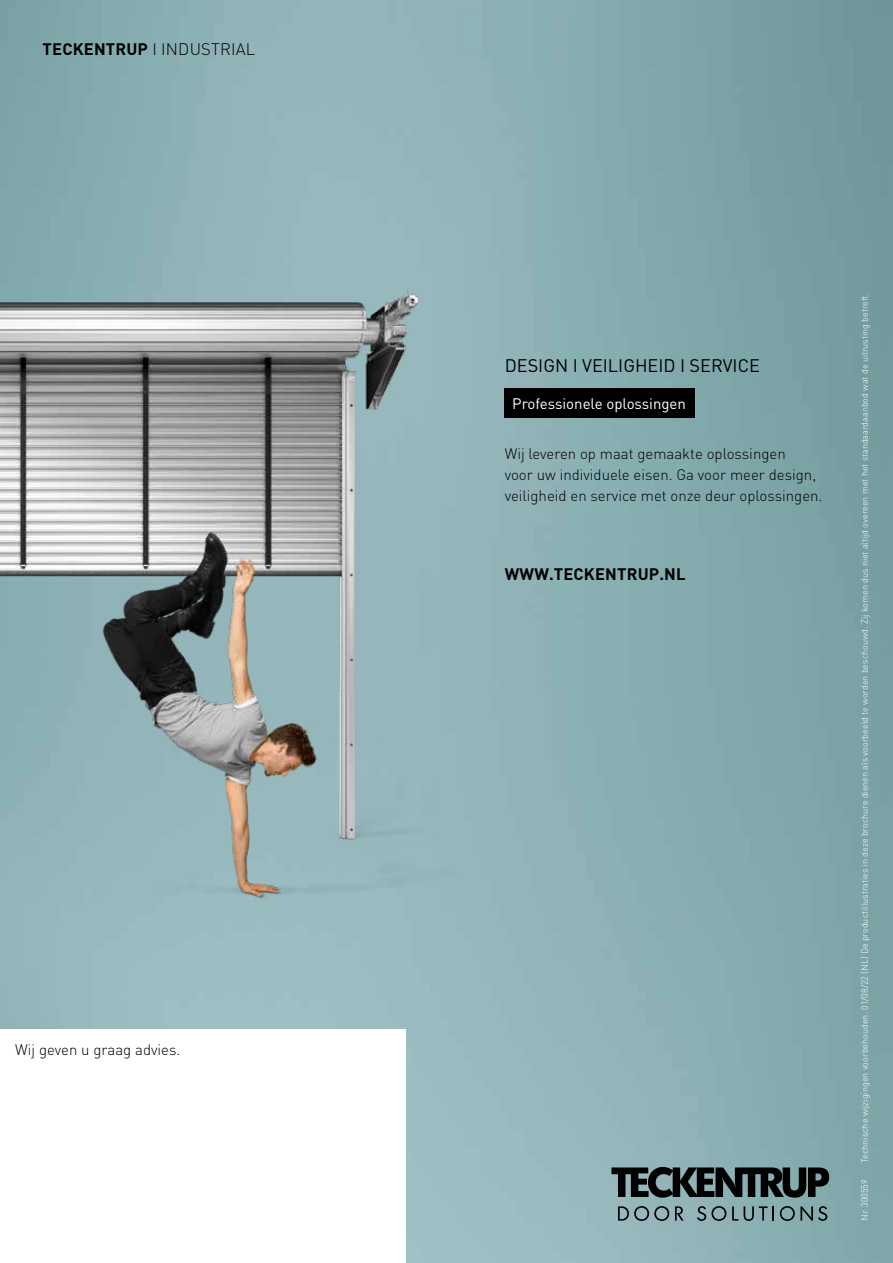
<style>
.page{position:relative;width:893px;height:1263px;background:#fff}
.page>*{position:absolute;margin:0;border:0;box-sizing:border-box;transform-origin:0 0}
.t1{font:18px "DIN Pro";color:#000}
.t2{font:300 16.5px "DIN Pro";letter-spacing:.01em;color:#000}
.t3{font:700 16.5px "DIN Pro";letter-spacing:.01em;color:#000}
.t4{font:300 15px/21px "DIN Pro";color:#000}
.t5{font:15px "DIN Pro";color:#fff}
.t6{font:300 9px "DIN Pro";color:#fff}
.s1{font-weight:700}
</style>
<div class="page">
<img style="left:0;top:0;width:893px;height:1263px">
<img style="left:0;top:169px;width:580px;height:842px">
<div style="left:0;top:1029px;width:405px;height:234px;background:#fff"></div>
<svg style="left:611px;top:1165px;width:218px;height:34px;background:#3c4c4e"></svg>
<svg style="left:618px;top:1206px;width:66px;height:15px"></svg>
<svg style="left:697px;top:1206px;width:41px;height:15px"></svg>
<svg style="left:744px;top:1206px;width:30px;height:15px"></svg>
<svg style="left:780px;top:1206px;width:48px;height:15px"></svg>
<div style="left:504px;top:388px;width:190px;height:30px;background:#000"></div>
<h2 class="t2" style="left:43px;top:38px;width:214px"><span class="s1">TECKENTRUP</span> I INDUSTRIAL</h2>
<h3 class="t4" style="left:15px;top:1038px;width:167px">Wij geven u graag advies.</h3>
<h1 class="t1" style="left:505px;top:353px;width:257px">DESIGN I VEILIGHEID I SERVICE</h1>
<h3 class="t5" style="left:512px;top:393px;width:175px">Professionele oplossingen</h3>
<h3 class="t4" style="left:505px;top:442px;width:319px">Wij leveren op maat gemaakte oplossingen<br>voor uw individuele eisen. Ga voor meer design, veiligheid en service met onze deur oplossingen.</h3>
<h2 class="t3" style="left:505px;top:562px;width:182px">WWW.TECKENTRUP.NL</h2>
<p class="t6" style="left:859px;top:1163px;width:871px;rotate:-90deg">Technische wijzigingen voorbehouden. 01/08/22 (NL) De productillustraties in deze brochure dienen als voorbeeld te worden beschouwd. Zij komen dus niet altijd overeen met het standaardaanbod wat de uitrusting betreft.</p>
<p class="t6" style="left:859px;top:1221px;width:43px;rotate:-90deg">Nr. 300559</p>
</div>
